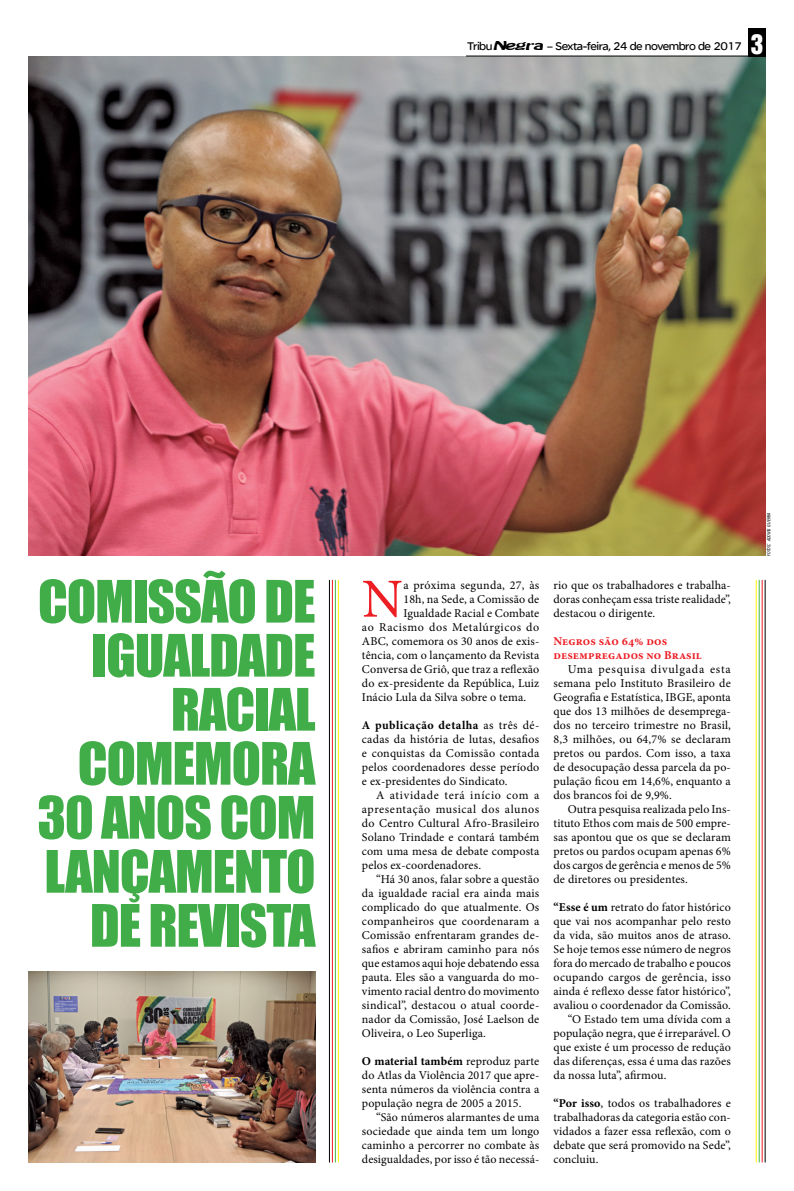
<style>
.page{position:relative;width:794px;height:1191px;background:#fff}
.page>*{position:absolute;margin:0;border:0;box-sizing:border-box;transform-origin:0 0}
.t1{font:55.1px "Minion Pro";color:#ed1d24}
.t2{font:54px "Impact";letter-spacing:-.02em;color:#41ad49}
.t3{font:12px/14px "Minion Pro";letter-spacing:.01em;color:#000;text-align:justify}
.t4{font:12px "SE Optimist Semi";letter-spacing:-.04em;color:#000}
.t5{font:700 12px/14px "Minion Pro";letter-spacing:.01em;color:#ed1d24}
.t6{font:12px "Minion Pro";letter-spacing:.045em;color:#000}
.t7{font:italic condensed 4.4px "Swiss 721 BT";letter-spacing:-.005em;color:#000}
.s1{font-family:"Batavia";font-stretch:expanded}
.s2{font-family:"Helvetica Inserat";font-size:25px;color:#fff}
.s3{font-weight:700}
.s4{font-size:6.2px}
</style>
<div class="page">
<img style="left:29px;top:57px;width:736px;height:499px">
<hr style="left:466px;top:56px;width:299px;height:1px;background:#000">
<div style="left:748px;top:28px;width:17px;height:28px;background:#000"></div>
<hr style="left:764px;top:580px;width:1px;height:582px;background:#000">
<hr style="left:758px;top:580px;width:1px;height:582px;background:#43b649">
<hr style="left:761px;top:580px;width:1px;height:582px;background:#ed1d24">
<hr style="left:755px;top:580px;width:1px;height:582px;background:#fff200">
<hr style="left:329px;top:580px;width:1px;height:582px;background:#000">
<hr style="left:335px;top:580px;width:1px;height:582px;background:#43b649">
<hr style="left:332px;top:580px;width:1px;height:582px;background:#ed1d24">
<hr style="left:338px;top:580px;width:1px;height:582px;background:#fff200">
<img style="left:28px;top:971px;width:287px;height:191px">
<p class="t4" style="left:467px;top:40px;width:297px">Tribu<span class="s1">Negra</span> – Sexta-feira, 24 de novembro de 2017 <span class="s2">3</span></p>
<h2 class="t2" style="left:38px;top:559px;width:276px">COMISSÃO DE</h2>
<h2 class="t2" style="left:92px;top:613px;width:222px">IGUALDADE</h2>
<h2 class="t2" style="left:171px;top:667px;width:146px">RACIAL</h2>
<h2 class="t2" style="left:78px;top:721px;width:60px">COMEMO</h2>
<h2 class="t2" style="left:260px;top:721px;width:57px">RA</h2>
<h2 class="t2" style="left:37px;top:775px;width:244px">30 ANOS COM</h2>
<h2 class="t2" style="left:44px;top:829px;width:269px">LANÇAMENTO</h2>
<h2 class="t2" style="left:90px;top:883px;width:227px">DE REVISTA</h2>
<h1 class="t1" style="left:362px;top:562px;width:42px">N</h1>
<p class="t3" style="left:403px;top:578px;width:137px">a próxima segunda, 27, às</p>
<p class="t3" style="left:403px;top:592px;width:137px">18h, na Sede, a Comissão de</p>
<p class="t3" style="left:403px;top:606px;width:137px">Igualdade Racial e Combate</p>
<p class="t6" style="left:362px;top:619px;width:179px">ao Racismo dos Metalúrgicos do</p>
<p class="t3" style="left:362px;top:634px;width:179px">ABC, comemora os 30 anos de exis-</p>
<p class="t3" style="left:362px;top:648px;width:179px">tência, com o lançamento da Revista</p>
<p class="t3" style="left:362px;top:662px;width:179px">Conversa de Griô, que traz a reflexão</p>
<p class="t3" style="left:362px;top:676px;width:179px">do ex-presidente da República, Luiz</p>
<p class="t3" style="left:362px;top:690px;width:166px">Inácio Lula da Silva sobre o tema.</p>
<p class="t3" style="left:362px;top:718px;width:179px"><span class="s3">A publicação detalha</span> as três dé&shy;cadas da história de lutas, desafios e conquistas da Comissão contada pelos coordenadores desse período e ex-presidentes do Sindicato.</p>
<p class="t3" style="left:362px;top:788px;width:179px;text-indent:14px">A atividade terá início com a apresentação musical dos alunos do Centro Cultural Afro-Brasileiro Solano Trindade e contará também com uma mesa de debate composta pelos ex-coordenadores.</p>
<p class="t3" style="left:362px;top:872px;width:179px;text-indent:14px">“Há 30 anos, falar sobre a questão da igualdade racial era ainda mais complicado do que atualmente. Os companheiros que coordenaram a Comissão enfrentaram grandes de&shy;safios e abriram caminho para nós que estamos aqui hoje debatendo essa pauta. Eles são a vanguarda do mo&shy;vimento racial dentro do movimento sindical”, destacou o atual coorde&shy;nador da Comissão, José Laelson de Oliveira, o Leo Superliga.</p>
<p class="t3" style="left:362px;top:1054px;width:179px"><span class="s3">O material também</span> reproduz parte do Atlas da Violência 2017 que apre&shy;senta números da violência contra a população negra de 2005 a 2015.</p>
<p class="t3" style="left:362px;top:1110px;width:179px;text-indent:14px">“São números alarmantes de uma sociedade que ainda tem um longo caminho a percorrer no combate às desigualdades, por isso é tão necessá-</p>
<p class="t3" style="left:553px;top:578px;width:179px">rio que os trabalhadores e trabalha&shy;doras conheçam essa triste realidade”, destacou o dirigente.</p>
<p class="t5" style="left:553px;top:634px;width:150px">Negros são 64% dos desempregados no Brasil</p>
<p class="t3" style="left:553px;top:662px;width:179px;text-indent:14px">Uma pesquisa divulgada esta semana pelo Instituto Brasileiro de Geografia e Estatística, IBGE, aponta que dos 13 milhões de desemprega&shy;dos no terceiro trimestre no Brasil, 8,3 milhões, ou 64,7% se declaram pretos ou pardos. Com isso, a taxa de desocupação dessa parcela da po&shy;pulação ficou em 14,6%, enquanto a dos brancos foi de 9,9%.</p>
<p class="t3" style="left:553px;top:802px;width:179px;text-indent:14px">Outra pesquisa realizada pelo Ins&shy;tituto Ethos com mais de 500 empre&shy;sas apontou que os que se declaram pretos ou pardos ocupam apenas 6% dos cargos de gerência e menos de 5% de diretores ou presidentes.</p>
<p class="t3" style="left:553px;top:900px;width:179px"><span class="s3">“Esse é um</span> retrato do fator histórico</p>
<p class="t3" style="left:553px;top:914px;width:179px">que vai nos acompanhar pelo resto</p>
<p class="t3" style="left:553px;top:928px;width:179px">da vida, são muitos anos de atraso.</p>
<p class="t3" style="left:553px;top:942px;width:179px">Se hoje temos esse número de negros</p>
<p class="t3" style="left:553px;top:956px;width:179px">fora do mercado de trabalho e poucos</p>
<p class="t3" style="left:553px;top:970px;width:179px">ocupando cargos de gerência, isso</p>
<p class="t3" style="left:553px;top:984px;width:179px">ainda é reflexo desse fator histórico”,</p>
<p class="t3" style="left:553px;top:998px;width:179px">avaliou o coordenador da Comissão.</p>
<p class="t3" style="left:567px;top:1012px;width:165px">“O Estado tem uma dívida com a</p>
<p class="t3" style="left:553px;top:1026px;width:179px">população negra, que é irreparável. O</p>
<p class="t3" style="left:553px;top:1040px;width:179px">que existe é um processo de redução</p>
<p class="t3" style="left:553px;top:1054px;width:179px">das diferenças, essa é uma das razões</p>
<p class="t3" style="left:553px;top:1068px;width:114px">da nossa luta”, afirmou.</p>
<p class="t3" style="left:553px;top:1096px;width:179px"><span class="s3">“Por isso</span>, todos os trabalhadores e trabalhadoras da categoria estão con&shy;vidados a fazer essa reflexão, com o debate que será promovido na Sede”, concluiu.</p>
<p class="t7" style="left:766px;top:556px;width:45px;rotate:-90deg">fotos<span class="s4">:</span> adonis guerra</p>
</div>
